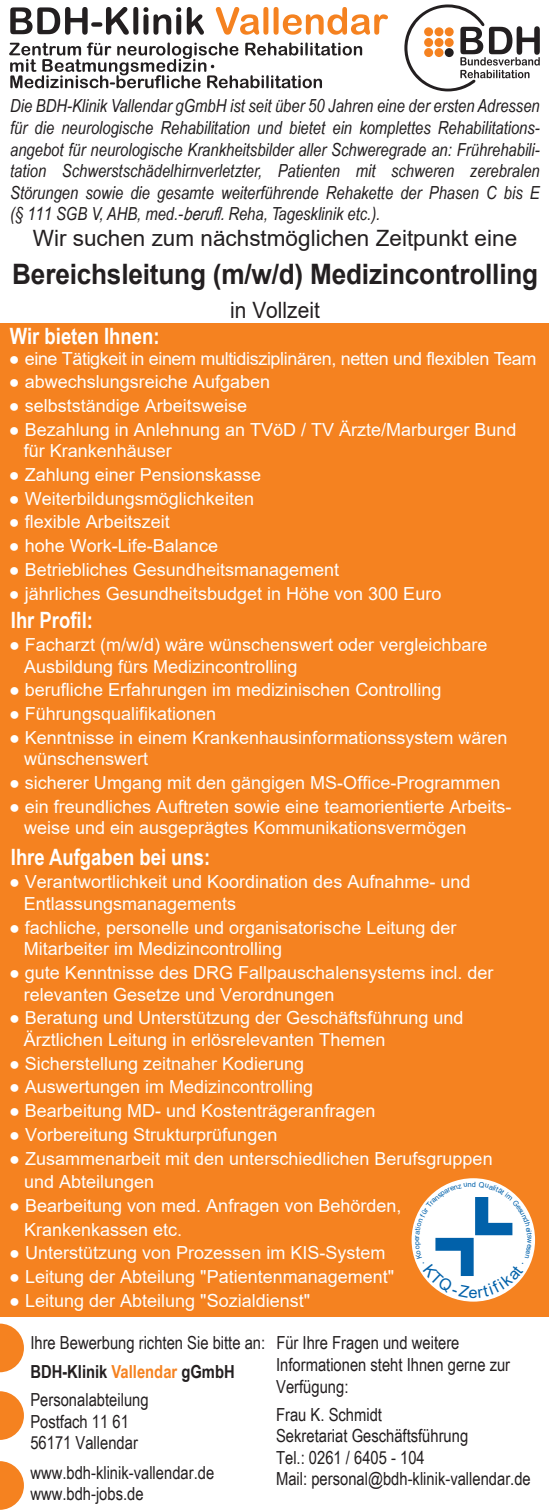
<style>
.page{position:relative;width:549px;height:1512px;background:#fff}
.page>*{position:absolute;margin:0;border:0;box-sizing:border-box;transform-origin:0 0}
.t1{font:700 28.12px "Arial";letter-spacing:-.005em;color:#231f20;scale:.93 1}
.t2{font:700 22.5px "Arial Narrow";color:#fff}
.t3{font:22.5px "Arial";color:#231f20}
.t4{font:22.5px "Arial";color:#231f20;scale:.93 1}
.t5{font:18px/21.6px "Arial";color:#fff}
.t6{font:italic 18px/21.6px "Arial Narrow";color:#231f20;text-align:justify}
.t7{font:18px/21.6px "Arial Narrow";color:#231f20}
.t8{font:18px/21.6px "Arial Narrow";color:#221e1f}
.t9{font:18px "Arial";letter-spacing:-.02em;color:#fff}
.s1{font-style:inherit}
.s2{font-family:"Arial Narrow";font-weight:700}
.s3{font-weight:700}
.s4{font-weight:700;color:#f58220}
</style>
<div class="page">
<div style="left:0;top:323px;width:549px;height:993px;background:#f58220"></div>
<svg style="left:9px;top:43px;width:353px;height:45px"></svg>
<svg style="left:404px;top:4px;width:135px;height:87px"></svg>
<div style="left:424px;top:27px;width:9px;height:9px;background:#f58220;border-radius:50%"></div>
<div style="left:434px;top:27px;width:9px;height:9px;background:#f58220;border-radius:50%"></div>
<div style="left:444px;top:27px;width:9px;height:9px;background:#f58220;border-radius:50%"></div>
<div style="left:424px;top:38px;width:9px;height:9px;background:#f58220;border-radius:50%"></div>
<div style="left:434px;top:38px;width:9px;height:9px;background:#f58220;border-radius:50%"></div>
<div style="left:444px;top:38px;width:9px;height:9px;background:#f58220;border-radius:50%"></div>
<div style="left:424px;top:48px;width:9px;height:9px;background:#f58220;border-radius:50%"></div>
<div style="left:434px;top:48px;width:9px;height:9px;background:#f58220;border-radius:50%"></div>
<svg style="left:216px;top:7px;width:172px;height:28px"></svg>
<svg style="left:10px;top:7px;width:194px;height:28px"></svg>
<svg style="left:0;top:1323px;width:24px;height:49px"></svg>
<svg style="left:0;top:1391px;width:24px;height:49px"></svg>
<svg style="left:0;top:1461px;width:24px;height:48px"></svg>
<svg style="left:411px;top:1178px;width:124px;height:123px"></svg>
<svg style="left:414px;top:1181px;width:118px;height:117px;background:#dfd8d2"></svg>
<p class="t6" style="left:10px;top:95px;width:531px">Die BDH-Klinik Vallendar gGmbH ist seit über 50 Jahren eine der ersten Adressen für die neurologische Rehabilitation und bietet ein komplettes Rehabilitations&shy;angebot für neurologische Krankheitsbilder aller Schweregrade an: Frührehabili&shy;tation Schwerstschädelhirnverletzter, Patienten mit schweren zerebralen Störungen sowie die gesamte weiterführende Rehakette der Phasen C bis E (§ 111 SGB V, AHB, med.-<span class="s1">berufl.</span>Reha, Tagesklinik etc.).</p>
<p class="t3" style="left:33px;top:223px;width:485px">Wir suchen zum nächstmöglichen Zeitpunkt eine</p>
<h1 class="t1" style="left:12px;top:254px;width:567px">Bereichsleitung (m/w/d) Medizincontrolling</h1>
<p class="t4" style="left:230px;top:294px;width:98px">in Vollzeit</p>
<p class="t2" style="left:10px;top:319px;width:151px">Wir bieten Ihnen:</p>
<p class="t9" style="left:9px;top:346px;width:529px">● eine Tätigkeit in einem multidisziplinären, netten und flexiblen Team</p>
<p class="t5" style="left:9px;top:371px;width:262px">● abwechslungsreiche Aufgaben</p>
<p class="t5" style="left:9px;top:395px;width:239px">● selbstständige Arbeitsweise</p>
<p class="t5" style="left:24px;top:418px;width:494px;text-indent:-15px">● Bezahlung in Anlehnung an TVöD / TV Ärzte/Marburger Bund für Krankenhäuser</p>
<p class="t5" style="left:9px;top:464px;width:253px">● Zahlung einer Pensionskasse</p>
<p class="t5" style="left:9px;top:487px;width:246px">● Weiterbildungsmöglichkeiten</p>
<p class="t5" style="left:9px;top:511px;width:162px">● flexible Arbeitszeit</p>
<p class="t5" style="left:9px;top:535px;width:210px">● hohe Work-Life-Balance</p>
<p class="t5" style="left:9px;top:558px;width:332px">● Betriebliches Gesundheitsmanagement</p>
<p class="t5" style="left:9px;top:582px;width:434px">● jährliches Gesundheitsbudget in Höhe von 300 Euro</p>
<p class="t2" style="left:11px;top:603px;width:84px">Ihr Profil:</p>
<p class="t5" style="left:24px;top:634px;width:465px;text-indent:-15px"><span class="s2">●</span> Facharzt (m/w/d) wäre wünschenswert oder vergleichbare<br>Ausbildung fürs Medizincontrolling</p>
<p class="t5" style="left:9px;top:679px;width:434px"><span class="s2">●</span> berufliche Erfahrungen im medizinischen Controlling</p>
<p class="t5" style="left:9px;top:703px;width:208px"><span class="s2">●</span> Führungsqualifikationen</p>
<p class="t5" style="left:24px;top:726px;width:485px;text-indent:-15px"><span class="s2">●</span> Kenntnisse in einem Krankenhausinformationssystem wären wünschenswert</p>
<p class="t5" style="left:9px;top:772px;width:493px"><span class="s2">●</span> sicherer Umgang mit den gängigen MS-Office-Programmen</p>
<p class="t5" style="left:24px;top:795px;width:489px;text-indent:-15px"><span class="s2">●</span> ein freundliches Auftreten sowie eine teamorientierte Arbeits&shy;weise und ein ausgeprägtes Kommunikationsvermögen</p>
<p class="t2" style="left:11px;top:840px;width:201px">Ihre Aufgaben bei uns:</p>
<p class="t5" style="left:24px;top:871px;width:448px;text-indent:-15px">● Verantwortlichkeit und Koordination des Aufnahme- und<br>Entlassungsmanagements</p>
<p class="t5" style="left:24px;top:916px;width:434px;text-indent:-15px">● fachliche, personelle und organisatorische Leitung der<br>Mitarbeiter im Medizincontrolling</p>
<p class="t5" style="left:24px;top:962px;width:471px;text-indent:-15px">● gute Kenntnisse des DRG Fallpauschalensystems incl. der relevanten Gesetze und Verordnungen</p>
<p class="t5" style="left:24px;top:1007px;width:441px;text-indent:-15px">● Beratung und Unterstützung der Geschäftsführung und<br>Ärztlichen Leitung in erlösrelevanten Themen</p>
<p class="t5" style="left:9px;top:1052px;width:297px">● Sicherstellung zeitnaher Kodierung</p>
<p class="t5" style="left:9px;top:1076px;width:305px">● Auswertungen im Medizincontrolling</p>
<p class="t5" style="left:9px;top:1100px;width:368px">● Bearbeitung MD- und Kostenträgeranfragen</p>
<p class="t5" style="left:9px;top:1123px;width:270px">● Vorbereitung Strukturprüfungen</p>
<p class="t5" style="left:24px;top:1146px;width:470px;line-height:23.6px;text-indent:-15px">● Zusammenarbeit mit den unterschiedlichen Berufsgruppen und Abteilungen</p>
<p class="t5" style="left:24px;top:1193px;width:379px;line-height:23.6px;text-indent:-15px">● Bearbeitung von med. Anfragen von Behörden,<br>Krankenkassen etc.</p>
<p class="t5" style="left:9px;top:1242px;width:378px">● Unterstützung von Prozessen im KIS-System</p>
<p class="t5" style="left:9px;top:1265px;width:386px">● Leitung der Abteilung "Patientenmanagement"</p>
<p class="t5" style="left:9px;top:1289px;width:302px">● Leitung der Abteilung "Sozialdienst"</p>
<p class="t7" style="left:30px;top:1328px;width:236px;line-height:28.3px">Ihre Bewerbung richten Sie bitte an:<br><span class="s3">BDH-Klinik</span> <span class="s4">Vallendar</span> <span class="s3">gGmbH<br></span>Personalabteilung</p>
<p class="t7" style="left:30px;top:1409px;width:109px">Postfach 11 61<br>56171 Vallendar</p>
<p class="t7" style="left:30px;top:1461px;width:185px">www.bdh-klinik-vallendar.de www.bdh-jobs.de</p>
<p class="t7" style="left:276px;top:1331px;width:235px">Für Ihre Fragen und weitere<br>Informationen steht Ihnen gerne zur<br>Verfügung:</p>
<p class="t8" style="left:276px;top:1402px;width:256px">Frau K. Schmidt<br>Sekretariat Geschäftsführung<br>Tel.: 0261 / 6405 - 104<br>Mail: personal@bdh-klinik-vallendar.de</p>
</div>
